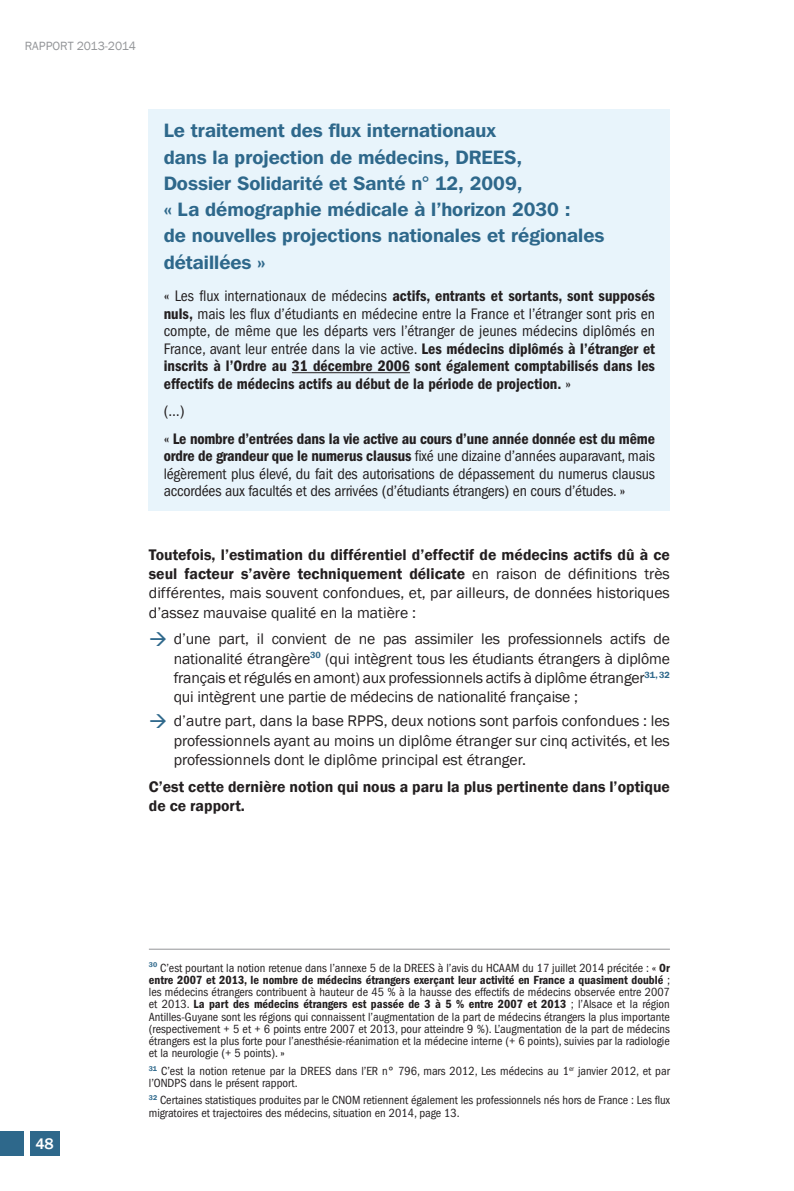
<style>
.page{position:relative;width:794px;height:1191px;background:#fff}
.page>*{position:absolute;margin:0;border:0;box-sizing:border-box;transform-origin:0 0}
.t1{font:600 19.25px/26.2px "Franklin Gothic IT Cby BT";color:#2e688b}
.t2{font:15.75px/19.2px "Franklin Gothic";color:#231f20;text-align:justify}
.t3{font:condensed 15.75px/17.5px "Franklin Gothic";letter-spacing:-.01em;color:#231f20;text-align:justify}
.t4{font:600 15.75px/19.2px "Franklin Gothic";color:#231f20}
.t5{font:600 condensed 15.75px/27.5px "Franklin Gothic";letter-spacing:-.01em;color:#231f20}
.t6{font:500 15.75px "Franklin Gothic";color:#fff}
.t7{font:condensed 12.25px/12.2px "Franklin Gothic";color:#231f20}
.t8{font:12.25px "Franklin Gothic";color:#939598}
.s1{font-weight:600}
.s2{font-weight:400}
</style>
<div class="page">
<div style="left:30px;top:1131px;width:30px;height:25px;background:#2e688b"></div>
<div style="left:0;top:1131px;width:23px;height:25px;background:#2e688b"></div>
<div style="left:149px;top:109px;width:521px;height:402px;background:#e8f4fb"></div>
<hr style="left:292px;top:372px;width:118px;height:1px;background:#231f20">
<hr style="left:149px;top:948px;width:521px;height:1px;background:#939598">
<p class="t8" style="left:25px;top:38px;width:113px">RAPPORT 2013-2014</p>
<h1 class="t1" style="left:164px;top:117px;width:442px">Le traitement des flux internationaux<br>dans la projection de médecins, DREES,<br>Dossier Solidarité et Santé n° 12, 2009,<br>« La démographie médicale à l’horizon 2030 :<br>de nouvelles projections nationales et régionales détaillées »</h1>
<p class="t3" style="left:164px;top:287px;width:493px">« Les flux internationaux de médecins <span class="s1">actifs, entrants et sortants, sont supposés nuls,</span> mais les flux d’étudiants en médecine entre la France et l’étranger sont pris en compte, de même que les départs vers l’étranger de jeunes médecins diplômés en France, avant leur entrée dans la vie active. <span class="s1">Les médecins diplômés à l’étranger et inscrits à l’Ordre au 31 décembre 2006 sont également comptabilisés dans les effectifs de médecins actifs au début de la période de projection.</span> »</p>
<p class="t5" style="left:164px;top:397px;width:493px"><span class="s2">(…)<br>«</span> Le nombre d’entrées dans la vie active au cours d’une année donnée est du même</p>
<p class="t3" style="left:164px;top:447px;width:493px"><span class="s1">ordre de grandeur que le numerus clausus</span> fixé une dizaine d’années auparavant, mais légèrement plus élevé, du fait des autorisations de dépassement du numerus clausus accordées aux facultés et des arrivées (d’étudiants étrangers) en cours d’études. »</p>
<p class="t2" style="left:149px;top:545px;width:522px"><span class="s1">Toutefois, l’estimation du différentiel d’effectif de médecins actifs dû à ce seul facteur s’avère techniquement délicate</span> en raison de définitions très différentes, mais souvent confondues, et, par ailleurs, de données historiques d’assez mauvaise qualité en la matière :</p>
<p class="t2" style="left:174px;top:630px;width:498px">d’une part, il convient de ne pas assimiler les professionnels actifs de nationalité étrangère<sup>30</sup> (qui intègrent tous les étudiants étrangers à diplôme français et régulés en amont) aux professionnels actifs à diplôme étranger<sup>31,</sup> <sup>32 </sup>qui intègrent une partie de médecins de nationalité française ;</p>
<p class="t2" style="left:174px;top:712px;width:498px">d’autre part, dans la base RPPS, deux notions sont parfois confondues : les professionnels ayant au moins un diplôme étranger sur cinq activités, et les professionnels dont le diplôme principal est étranger.</p>
<p class="t4" style="left:149px;top:777px;width:522px">C’est cette dernière notion qui nous a paru la plus pertinente dans l’optique de ce rapport.</p>
<p class="t6" style="left:35px;top:1134px;width:20px">48</p>
<p class="t7" style="left:149px;top:961px;width:522px;text-align:justify"><sup>30</sup> C’est pourtant la notion retenue dans l’annexe 5 de la DREES à l’avis du HCAAM du 17 juillet 2014 précitée : « <span class="s1">Or entre 2007 et 2013, le nombre de médecins étrangers exerçant leur activité en France a quasiment doublé</span> ; les médecins étrangers contribuent à hauteur de 45 % à la hausse des effectifs de médecins observée entre 2007 et 2013. <span class="s1">La part des médecins étrangers est passée de 3 à 5 % entre 2007 et 2013</span> ; l’Alsace et la région Antilles-Guyane sont les régions qui connaissent l’augmentation de la part de médecins étrangers la plus importante (respectivement + 5 et + 6 points entre 2007 et 2013, pour atteindre 9 %). L’augmentation de la part de médecins étrangers est la plus forte pour l’anesthésie-réanimation et la médecine interne (+ 6 points), suivies par la radiologie et la neurologie (+ 5 points). »</p>
<p class="t7" style="left:149px;top:1064px;width:522px"><sup>31</sup> C’est la notion retenue par la DREES dans l’ER n° 796, mars 2012, Les médecins au 1<sup>er</sup> janvier 2012, et par l’ONDPS dans le présent rapport.</p>
<p class="t7" style="left:149px;top:1094px;width:522px"><sup>32</sup> Certaines statistiques produites par le CNOM retiennent également les professionnels nés hors de France : Les flux migratoires et trajectoires des médecins, situation en 2014, page 13.</p>
</div>
